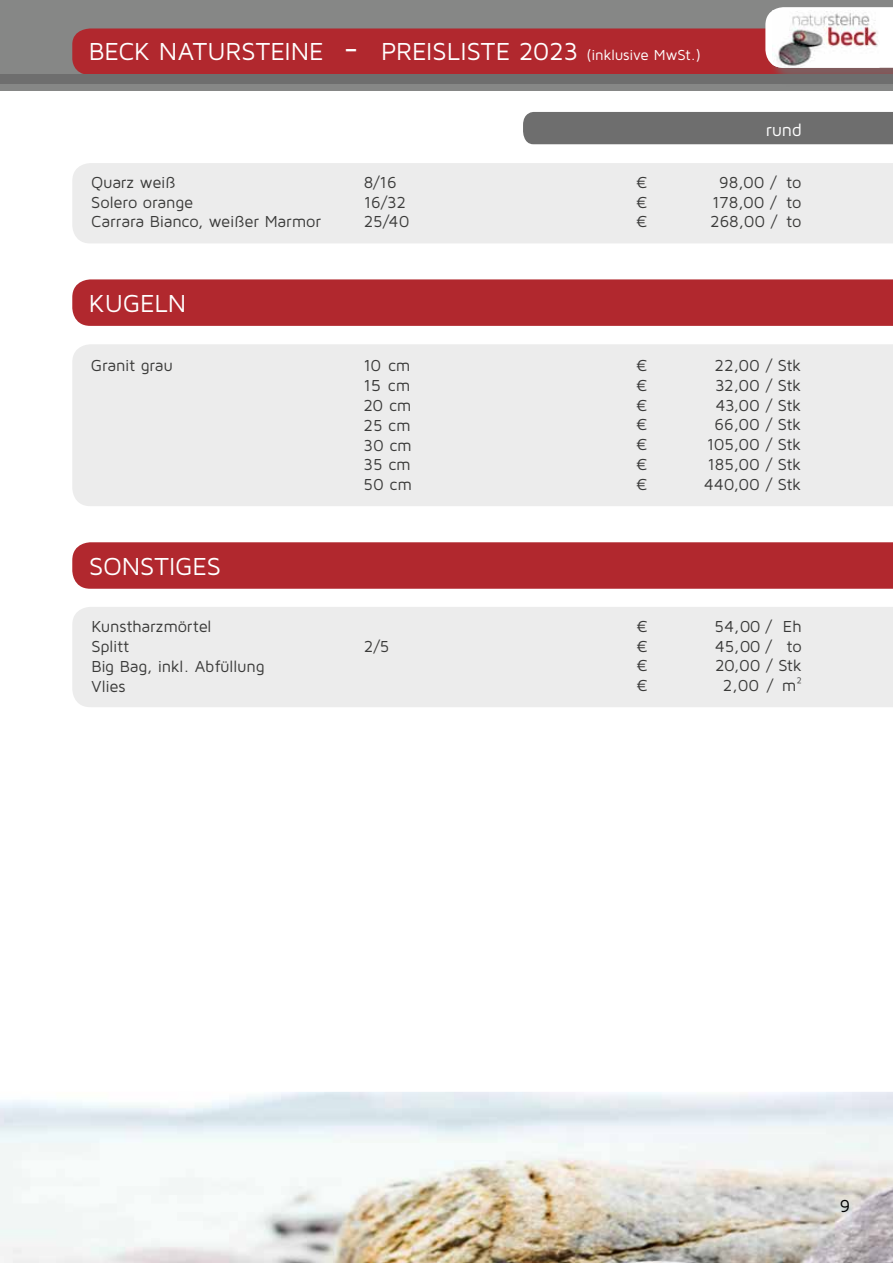
<style>
.page{position:relative;width:893px;height:1263px;background:#fff}
.page>*{position:absolute;margin:0;border:0;box-sizing:border-box;transform-origin:0 0}
.t1{font:25.5px "Maven Pro";letter-spacing:-.005em;color:#fff}
.t2{font:18px "Maven Pro";color:#fff}
.t3{font:18px "Maven Pro";color:#000}
.t4{font:16.5px/19.8px "Maven Pro";letter-spacing:-.01em;color:#3a3a39;text-align:justify}
.s1{font-size:33px}
.s2{font-size:15px}
</style>
<div class="page">
<img style="left:0;top:1092px;width:893px;height:171px">
<div style="left:0;top:0;width:893px;height:91px;background:#868786"></div>
<div style="left:768px;top:9px;width:125px;height:78px;background:#6e6e6e;opacity:.75"></div>
<svg style="left:72px;top:7px;width:821px;height:67px"></svg>
<img style="left:772px;top:10px;width:107px;height:58px">
<div style="left:0;top:74px;width:893px;height:9px;background:#6e6e6e"></div>
<div style="left:72px;top:163px;width:821px;height:80px;background:#ececec"></div>
<div style="left:523px;top:112px;width:370px;height:32px;background:#6e6e6e"></div>
<div style="left:72px;top:279px;width:821px;height:47px;background:#b1282e"></div>
<div style="left:72px;top:344px;width:821px;height:162px;background:#ececec"></div>
<div style="left:72px;top:542px;width:821px;height:47px;background:#b1282e"></div>
<div style="left:72px;top:607px;width:821px;height:100px;background:#ececec"></div>
<h1 class="t1" style="left:89px;top:35px;width:613px">BECK NATURSTEINE <span class="s1">-</span> PREISLISTE 2023 <span class="s2">(inklusive MwSt.)</span></h1>
<p class="t4" style="left:91px;top:172px;width:231px;text-align:left">Quarz weiß<br>Solero orange<br>Carrara Bianco, weißer Marmor</p>
<p class="t4" style="left:364px;top:172px;width:47px;text-align:left">8/16<br>16/32<br>25/40</p>
<p class="t4" style="left:636px;top:172px;width:13px">€ € €</p>
<p class="t2" style="left:766px;top:119px;width:38px">rund</p>
<p class="t4" style="left:710px;top:172px;width:93px;text-align:center">98,00 / to<br>178,00 / to<br>268,00 / to</p>
<h1 class="t1" style="left:89px;top:288px;width:99px">KUGELN</h1>
<p class="t4" style="left:91px;top:355px;width:84px">Granit grau</p>
<h1 class="t1" style="left:89px;top:550px;width:133px">SONSTIGES</h1>
<p class="t4" style="left:91px;top:616px;width:175px;text-align:left">Kunstharzmörtel<br>Splitt<br>Big Bag, inkl. Abfüllung<br>Vlies</p>
<p class="t4" style="left:363px;top:355px;width:50px">10 cm 15 cm 20 cm 25 cm 30 cm 35 cm 50 cm</p>
<p class="t4" style="left:636px;top:355px;width:13px">€ € € € € € €</p>
<p class="t4" style="left:364px;top:636px;width:27px">2/5</p>
<p class="t4" style="left:636px;top:616px;width:13px">€ € € €</p>
<p class="t4" style="left:704px;top:355px;width:99px;text-align:right">22,00 / Stk<br>32,00 / Stk<br>43,00 / Stk<br>66,00 / Stk<br>105,00 / Stk<br>185,00 / Stk<br>440,00 / Stk</p>
<p class="t4" style="left:715px;top:616px;width:89px;text-align:center">54,00 / Eh<br>45,00 / to<br>20,00 / Stk<br>2,00 / m²</p>
<p class="t3" style="left:840px;top:1195px;width:12px">9</p>
</div>
